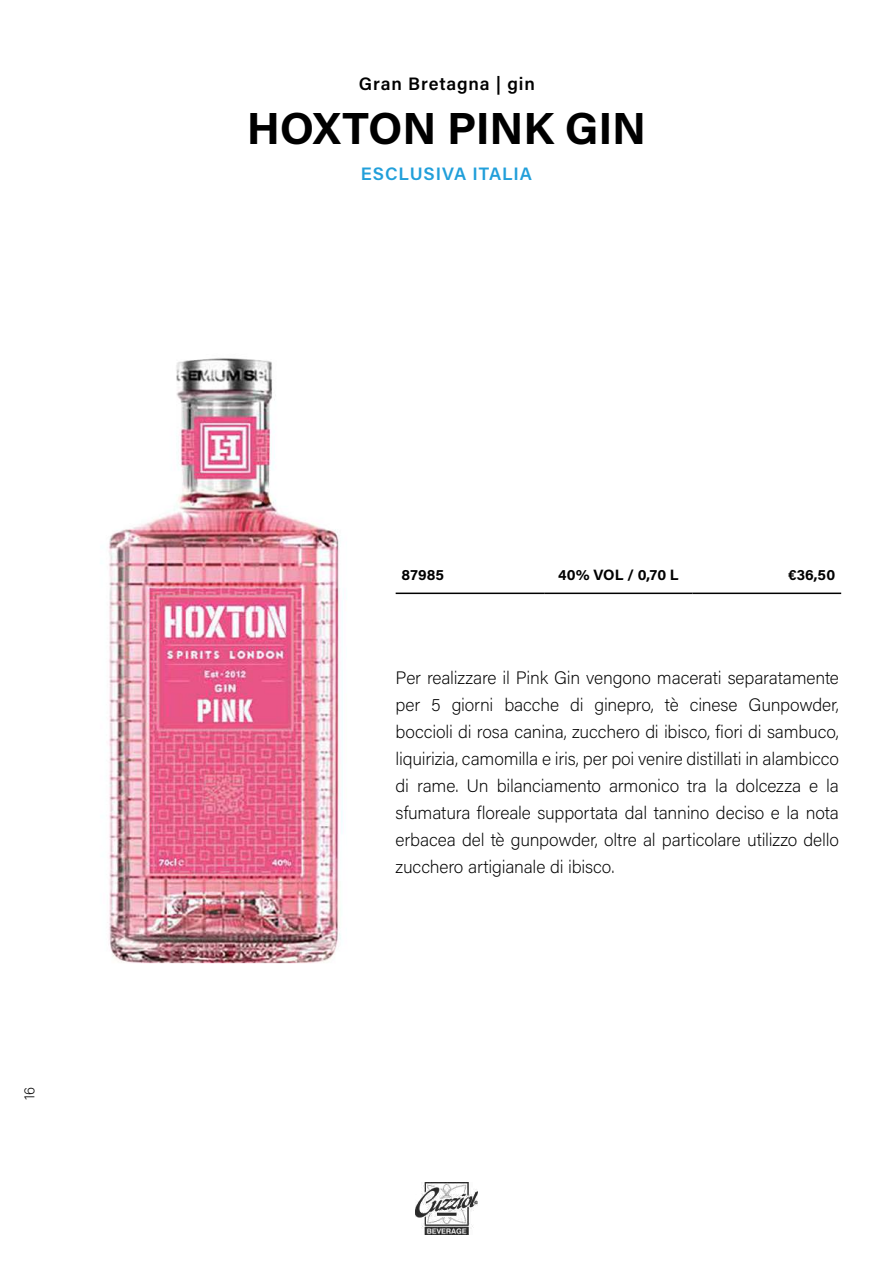
<style>
.page{position:relative;width:893px;height:1263px;background:#fff}
.page>*{position:absolute;margin:0;border:0;box-sizing:border-box;transform-origin:0 0}
.t1{font:700 45px "Acumin Pro";letter-spacing:-.005em;color:#000}
.t2{font:200 18px/27px "Acumin Pro";letter-spacing:-.01em;color:#000;text-align:justify}
.t3{font:600 18px "Acumin Pro";letter-spacing:.045em;color:#000}
.t4{font:600 18px "Acumin Pro";letter-spacing:.05em;color:#219fda}
.t5{font:700 15px "Acumin Pro";color:#000}
.t6{font:200 15px "Acumin Pro";color:#000}
</style>
<div class="page">
<img style="left:109px;top:358px;width:287px;height:606px">
<hr style="left:396px;top:592px;width:148px;height:2px;background:#000">
<hr style="left:544px;top:592px;width:149px;height:2px;background:#000">
<hr style="left:693px;top:592px;width:148px;height:2px;background:#000">
<img style="left:416px;top:1182px;width:62px;height:52px">
<p class="t6" style="left:19px;top:1100px;width:15px;rotate:-90deg">16</p>
<p class="t3" style="left:359px;top:71px;width:178px">Gran Bretagna | gin</p>
<h1 class="t1" style="left:247px;top:97px;width:401px">HOXTON PINK GIN</h1>
<p class="t4" style="left:361px;top:161px;width:173px">ESCLUSIVA ITALIA</p>
<p class="t5" style="left:402px;top:564px;width:44px">87985</p>
<p class="t5" style="left:558px;top:564px;width:122px">40% VOL / 0,70 L</p>
<p class="t5" style="left:788px;top:564px;width:49px">€36,50</p>
<p class="t2" style="left:396px;top:664px;width:445px">Per realizzare il Pink Gin vengono macerati separatamente per 5 giorni bacche di ginepro, tè cinese Gunpowder, boccioli di rosa canina, zucchero di ibisco, fiori di sambuco, liquirizia, camomilla e iris, per poi venire distillati in alambicco di rame. Un bilanciamento armonico tra la dolcezza e la sfumatura floreale supportata dal tannino deciso e la nota erbacea del tè gunpowder, oltre al particolare utilizzo dello zucchero artigianale di ibisco.</p>
</div>
